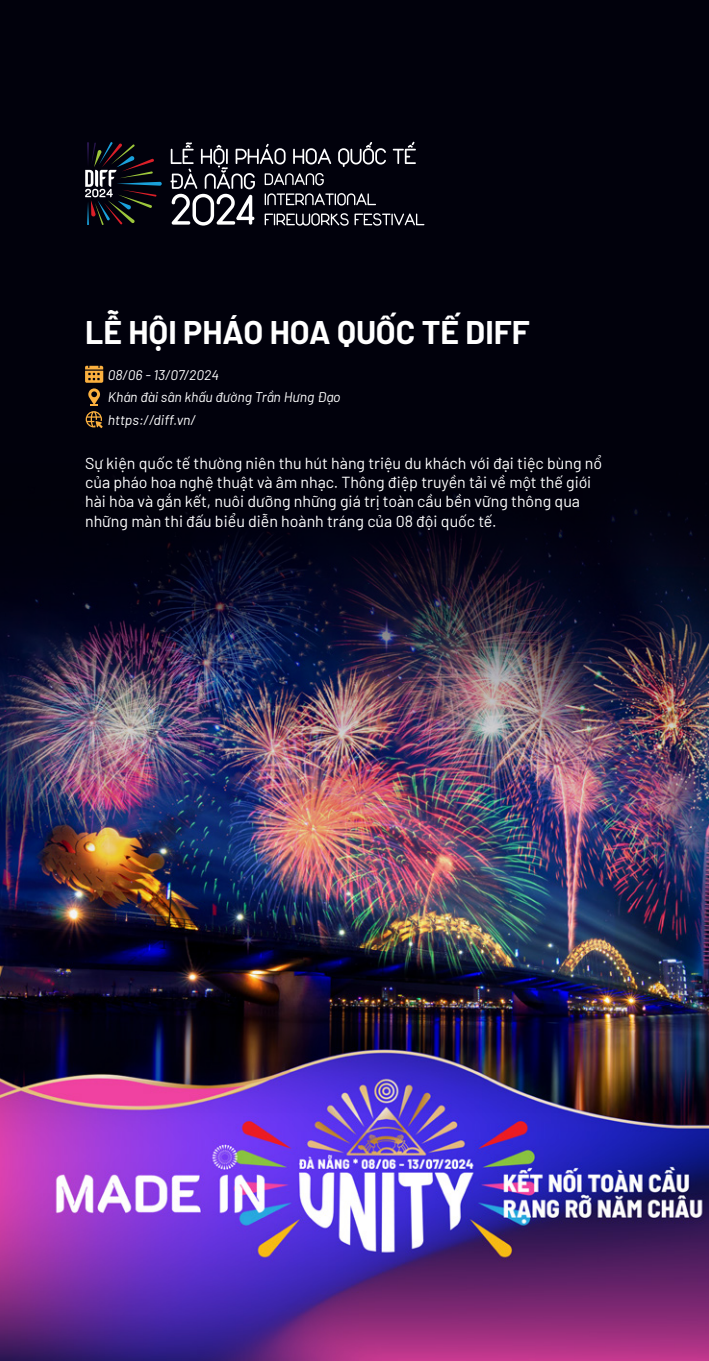
<style>
.page{position:relative;width:709px;height:1361px;background:#fff}
.page>*{position:absolute;margin:0;border:0;box-sizing:border-box;transform-origin:0 0}
.TITLE_White_14{font:700 32px "Barlow";color:#fff}
.Body_8_WHITE{font:16px/19.2px "Barlow";color:#fff}
.INFO_7_WHITE{font:italic 14px "Barlow";color:#fff}
</style>
<div class="page">
<div style="left:0;top:0;width:709px;height:1354px;background:#01010c"></div>
<img style="left:0;top:494px;width:709px;height:867px">
<svg style="left:85px;top:366px;width:18px;height:39px"></svg>
<svg style="left:86px;top:411px;width:17px;height:17px"></svg>
<svg style="left:170px;top:142px;width:254px;height:84px"></svg>
<svg style="left:85px;top:142px;width:77px;height:83px"></svg>
<p class="TITLE_White_14" style="left:85px;top:309px;width:446px">LỄ HỘI PHÁO HOA QUỐC TẾ DIFF</p>
<p class="INFO_7_WHITE" style="left:108px;top:365px;width:113px">08/06 - 13/07/2024</p>
<p class="INFO_7_WHITE" style="left:108px;top:387px;width:234px">Khán đài sân khấu đường Trần Hưng Đạo</p>
<p class="INFO_7_WHITE" style="left:108px;top:410px;width:90px">https://diff.vn/</p>
<p class="Body_8_WHITE" style="left:85px;top:452px;width:518px">Sự kiện quốc tế thường niên thu hút hàng triệu du khách với đại tiệc bùng nổ của pháo hoa nghệ thuật và âm nhạc. Thông điệp truyền tải về một thế giới hài hòa và gắn kết, nuôi dưỡng những giá trị toàn cầu bền vững thông qua những màn thi đấu biểu diễn hoành tráng của 08 đội quốc tế.</p>
</div>
